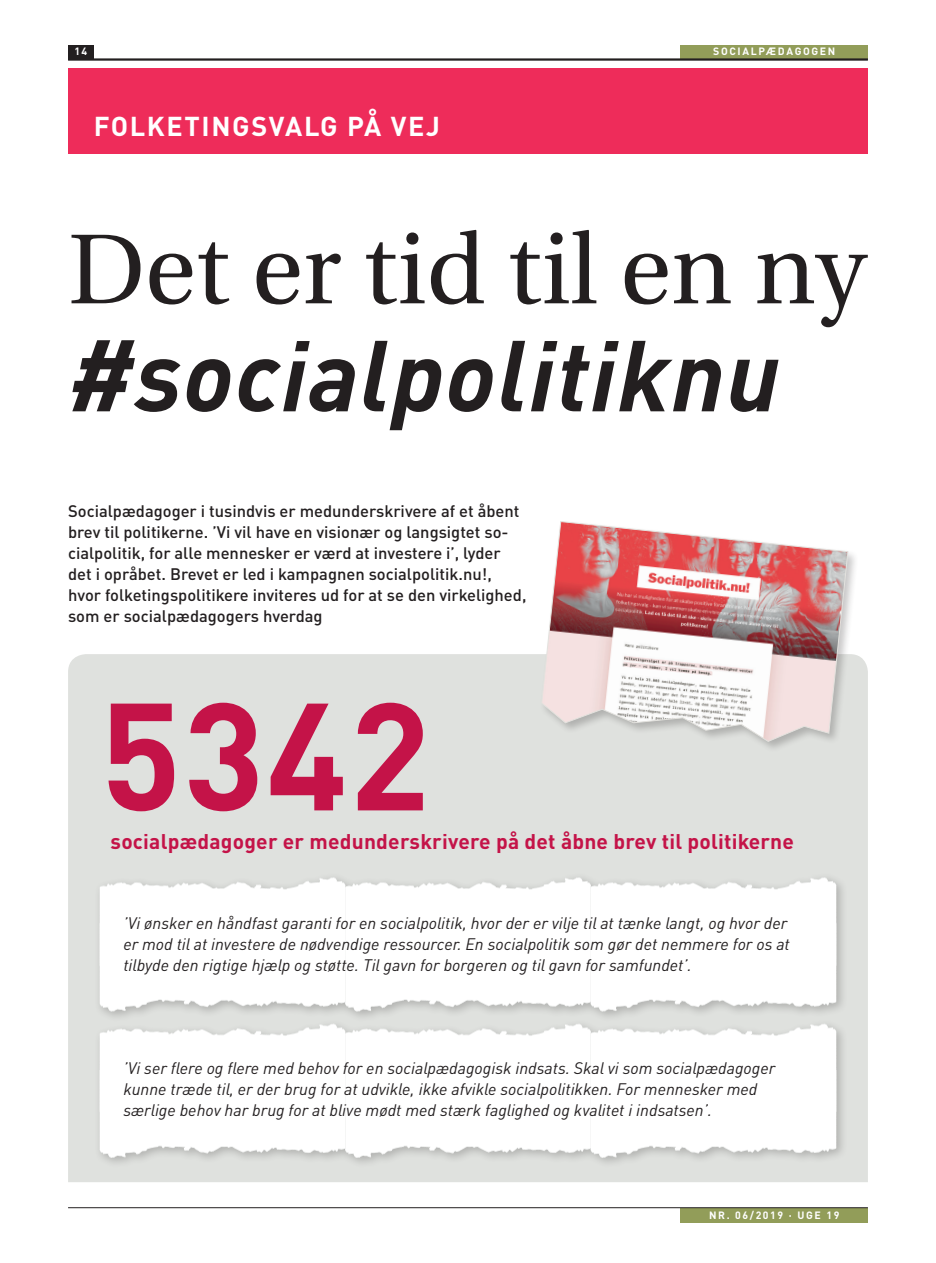
<style>
.page{position:relative;width:936px;height:1263px;background:#fff}
.page>*{position:absolute;margin:0;border:0;box-sizing:border-box;transform-origin:0 0}
.t1{font:700 150px "DINOT";color:#c41348}
.t2{font:italic 700 99px "DINOT";letter-spacing:.01em;color:#231f20}
.t3{font:99px "Utopia";color:#231f20}
.t4{font:700 27px "DINOT";letter-spacing:.06em;color:#fff}
.t5{font:700 21px "DINOT";letter-spacing:.01em;color:#c41348}
.t6{font:italic 16.5px/21px "DINOT";color:#231f20}
.t7{font:500 16.5px/21px "DINOT";color:#231f20}
.t8{font:700 10.5px "DINOT";letter-spacing:.15em;color:#fff}
</style>
<div class="page">
<div style="left:68px;top:654px;width:799px;height:528px;background:#dfe1de"></div>
<div style="left:68px;top:68px;width:799px;height:85px;background:#ee2c5a"></div>
<div style="left:539px;top:519px;width:320px;height:234px;background:#231f20;opacity:.25"></div>
<svg style="left:541px;top:521px;width:307px;height:221px"></svg>
<div style="left:94px;top:872px;width:753px;height:151px;background:#231f20;opacity:.25"></div>
<svg style="left:100px;top:877px;width:736px;height:134px"></svg>
<div style="left:94px;top:1018px;width:753px;height:151px;background:#231f20;opacity:.25"></div>
<svg style="left:100px;top:1023px;width:736px;height:134px"></svg>
<div style="left:680px;top:45px;width:187px;height:15px;background:#929d59"></div>
<div style="left:680px;top:1208px;width:187px;height:14px;background:#929d59"></div>
<div style="left:68px;top:45px;width:26px;height:15px;background:#231f20"></div>
<hr style="left:68px;top:58px;width:799px;height:3px;background:#231f20">
<hr style="left:68px;top:1207px;width:799px;height:1px;background:#231f20">
<p class="t8" style="left:74px;top:45px;width:14px">14</p>
<p class="t8" style="left:713px;top:45px;width:124px">SOCIALPÆDAGOGEN</p>
<h3 class="t4" style="left:94px;top:109px;width:348px">FOLKETINGSVALG PÅ VEJ</h3>
<h2 class="t3" style="left:68px;top:215px;width:799px">Det er tid til en ny</h2>
<h2 class="t2" style="left:68px;top:312px;width:713px">#socialpolitiknu</h2>
<p class="t7" style="left:68px;top:500px;width:460px">Socialpædagoger i tusindvis er medunderskrivere af et åbent brev til politikerne. ’Vi vil have en visionær og langsigtet so&shy;cialpolitik, for alle mennesker er værd at investere i’, lyder det i opråbet. Brevet er led i kampagnen socialpolitik.nu!, hvor folketingspolitikere inviteres ud for at se den virkelighed, som er socialpædagogers hverdag</p>
<h1 class="t1" style="left:100px;top:658px;width:332px">5342</h1>
<p class="t5" style="left:111px;top:828px;width:685px">socialpædagoger er medunderskrivere på det åbne brev til politikerne</p>
<p class="t6" style="left:123px;top:912px;width:668px">’Vi ønsker en håndfast garanti for en socialpolitik, hvor der er vilje til at tænke langt, og hvor der er mod til at investere de nødvendige ressourcer. En socialpolitik som gør det nemmere for os at tilbyde den rigtige hjælp og støtte. Til gavn for borgeren og til gavn for samfundet’.</p>
<p class="t6" style="left:123px;top:1057px;width:653px">’Vi ser flere og flere med behov for en socialpædagogisk indsats. Skal vi som socialpædagoger kunne træde til, er der brug for at udvikle, ikke afvikle socialpolitikken. For mennesker med særlige behov har brug for at blive mødt med stærk faglighed og kvalitet i indsatsen’.</p>
<p class="t8" style="left:709px;top:1208px;width:132px">NR. 06/2019 · UGE 19</p>
</div>
